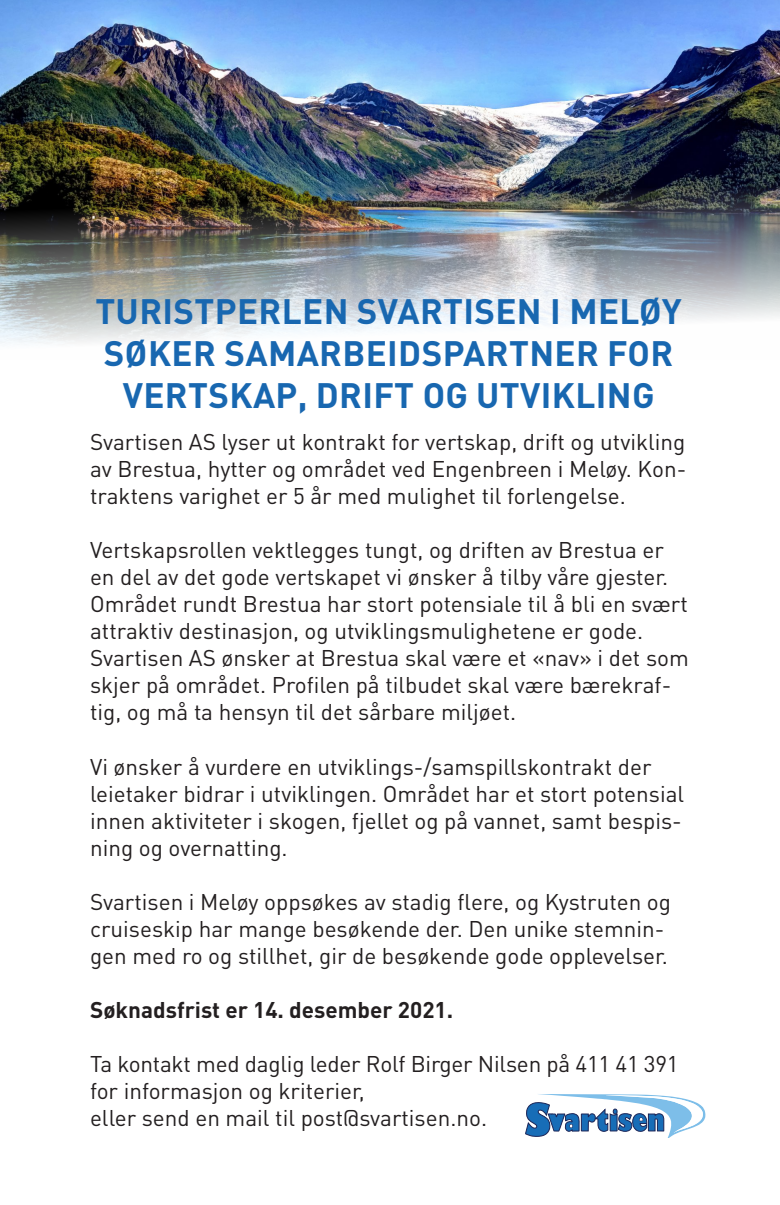
<style>
.page{position:relative;width:780px;height:1205px;background:#fff}
.page>*{position:absolute;margin:0;border:0;box-sizing:border-box;transform-origin:0 0}
.t1{font:700 35px/42px "DINOT";letter-spacing:.01em;color:#1867b0;text-align:center}
.t2{font:22.5px/27px "DINOT";color:#231f20}
.t3{font:700 22.5px "DINOT";color:#231f20}
</style>
<div class="page">
<svg style="left:525px;top:1094px;width:180px;height:43px"></svg>
<img style="left:0;top:0;width:780px;height:344px">
<p class="t1" style="left:95px;top:289px;width:588px">TURISTPERLEN SVARTISEN I MELØY<br>SØKER SAMARBEIDSPARTNER FOR<br>VERTSKAP, DRIFT OG UTVIKLING</p>
<p class="t2" style="left:90px;top:428px;width:597px;text-align:justify">Svartisen AS lyser ut kontrakt for vertskap, drift og utvikling av Brestua, hytter og området ved Engenbreen i Meløy. Kon&shy;traktens varighet er 5 år med mulighet til forlengelse.</p>
<p class="t2" style="left:90px;top:536px;width:600px">Vertskapsrollen vektlegges tungt, og driften av Brestua er en del av det gode vertskapet vi ønsker å tilby våre gjester.<br>Området rundt Brestua har stort potensiale til å bli en svært attraktiv destinasjon, og utviklingsmulighetene er gode.<br>Svartisen AS ønsker at Brestua skal være et «nav» i det som skjer på området. Profilen på tilbudet skal være bærekraf&shy;tig, og må ta hensyn til det sårbare miljøet.</p>
<p class="t2" style="left:90px;top:752px;width:595px">Vi ønsker å vurdere en utviklings-/samspillskontrakt der leietaker bidrar i utviklingen. Området har et stort potensial innen aktiviteter i skogen, fjellet og på vannet, samt bespis&shy;ning og overnatting.</p>
<p class="t2" style="left:90px;top:887px;width:582px">Svartisen i Meløy oppsøkes av stadig flere, og Kystruten og cruiseskip har mange besøkende der. Den unike stemnin&shy;gen med ro og stillhet, gir de besøkende gode opplevelser.</p>
<p class="t3" style="left:90px;top:994px;width:364px">Søknadsfrist er 14. desember 2021.</p>
<p class="t2" style="left:90px;top:1049px;width:590px">Ta kontakt med daglig leder Rolf Birger Nilsen på 411 41 391 for informasjon og kriterier,</p>
<p class="t2" style="left:90px;top:1103px;width:398px">eller send en mail til post@svartisen.no.</p>
</div>
